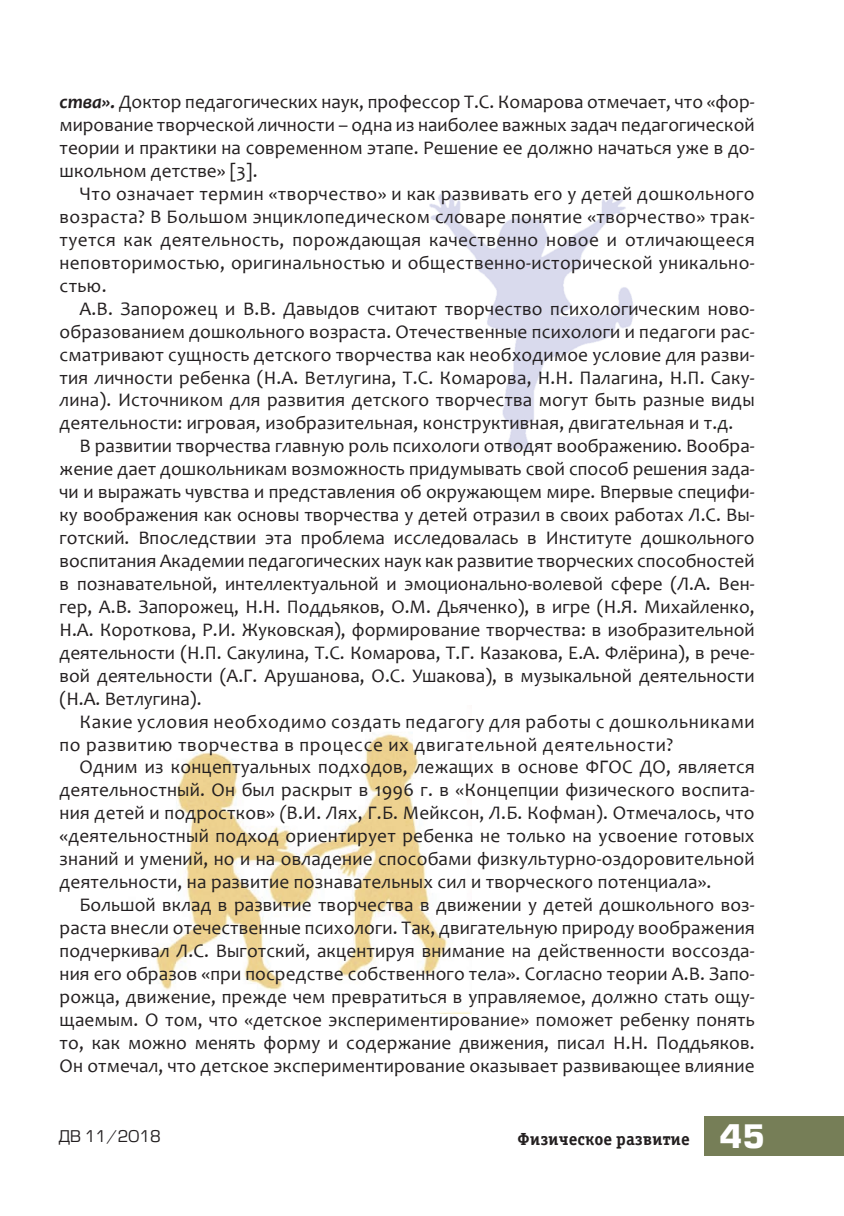
<style>
.page{position:relative;width:844px;height:1216px;background:#fff}
.page>*{position:absolute;margin:0;border:0;box-sizing:border-box;transform-origin:0 0}
.t1{font:19.25px/22.9px "Candara";letter-spacing:.01em;color:#231f20;text-align:justify}
.t2{font:19.25px/22.9px "Candara";letter-spacing:.035em;color:#231f20}
.t3{font:17.5px "Officina Serif Bold ITC";color:#231f20}
.t4{font:15.75px "Europe";color:#231f20}
.s1{font-weight:700;font-style:italic}
.s2{font-style:italic}
.s3{font-family:"Europe";font-weight:700;font-size:31.5px;color:#fff}
</style>
<div class="page">
<div style="left:704px;top:1116px;width:139px;height:40px;background:#767e57"></div>
<img style="left:429px;top:193px;width:206px;height:257px">
<img style="left:156px;top:733px;width:315px;height:280px">
<p class="t1" style="left:60px;top:90px;width:696px"><span class="s1">ства».</span> Доктор педагогических наук, профессор Т.С. Комарова отмечает, что «фор&shy;мирование творческой личности – одна из наиболее важных задач педагогической теории и практики на современном этапе. Решение ее должно начаться уже в до&shy;школьном детстве» [3].</p>
<p class="t1" style="left:60px;top:182px;width:696px;text-indent:20px">Что означает термин «творчество» и как развивать его у детей дошкольного возраста? В Большом энциклопедическом словаре понятие «творчество» трак&shy;туется как деятельность, порождающая качественно новое и отличающееся неповторимостью, оригинальностью и общественно-исторической уникально&shy;стью.</p>
<p class="t1" style="left:60px;top:297px;width:696px;text-indent:20px">А.В. Запорожец и В.В. Давыдов считают творчество психологическим ново&shy;образованием дошкольного возраста. Отечественные психологи и педагоги рас&shy;сматривают сущность детского творчества как необходимое условие для разви&shy;тия личности ребенка (Н.А. Ветлугина, Т.С. Комарова, Н.Н. Палагина, Н.П. Саку&shy;лина). Источником для развития детского творчества могут быть разные виды деятельности: игровая, изобразительная, конструктивная, двигательная и т.д.</p>
<p class="t1" style="left:60px;top:434px;width:696px;text-indent:20px">В развитии творчества главную роль психологи отводят воображению. Вообра&shy;жение дает дошкольникам возможность придумывать свой способ решения зада&shy;чи и выражать чувства и представления об окружающем мире. Впервые специфи&shy;ку воображения как основы творчества у детей отразил в своих работах Л.С. Вы&shy;готский. Впоследствии эта проблема исследовалась в Институте дошкольного воспитания Академии педагогических наук как развитие творческих способностей в познавательной, интеллектуальной и эмоционально-волевой сфере (Л.А. Вен&shy;гер, А.В. Запорожец, Н.Н. Поддьяков, О.М. Дьяченко), в игре (Н.Я. Михайленко, Н.А. Короткова, Р.И. Жуковская), формирование творчества: в изобразительной деятельности (Н.П. Сакулина, Т.С. Комарова, Т.Г. Казакова, Е.А. Флёрина), в рече&shy;вой деятельности (А.Г. Арушанова, О.С. Ушакова), в музыкальной деятельности (Н.А. Ветлугина).</p>
<p class="t2" style="left:60px;top:709px;width:696px;text-indent:20px">Какие условия необходимо создать педагогу для работы с дошкольниками по развитию творчества в процессе их двигательной деятельности?</p>
<p class="t1" style="left:60px;top:755px;width:696px;text-indent:20px">Одним из концептуальных подходов, лежащих в основе ФГОС ДО, является деятельностный. Он был раскрыт в 1996 г. в «Концепции физического воспита&shy;ния детей и подростков» <span class="s2">(</span>В.И. Лях, Г.Б. Мейксон, Л.Б. Кофман). Отмечалось, что «деятельностный подход ориентирует ребенка не только на усвоение готовых знаний и умений, но и на овладение способами физкультурно-оздоровительной деятельности, на развитие познавательных сил и творческого потенциала».</p>
<p class="t1" style="left:60px;top:893px;width:696px;text-indent:20px">Большой вклад в развитие творчества в движении у детей дошкольного воз&shy;раста внесли отечественные психологи. Так, двигательную природу воображения подчеркивал Л.С. Выготский, акцентируя внимание на действенности воссозда&shy;ния его образов «при посредстве собственного тела». Согласно теории А.В. Запо&shy;рожца, движение, прежде чем превратиться в управляемое, должно стать ощу&shy;щаемым. О том, что «детское экспериментирование» поможет ребенку понять то, как можно менять форму и содержание движения, писал Н.Н. Поддьяков.<br>Он отмечал, что детское экспериментирование оказывает развивающее влияние</p>
<p class="t4" style="left:58px;top:1127px;width:104px">ДВ 11/2018</p>
<p class="t3" style="left:517px;top:1128px;width:249px">Физическое развитие <span class="s3">45</span></p>
</div>
